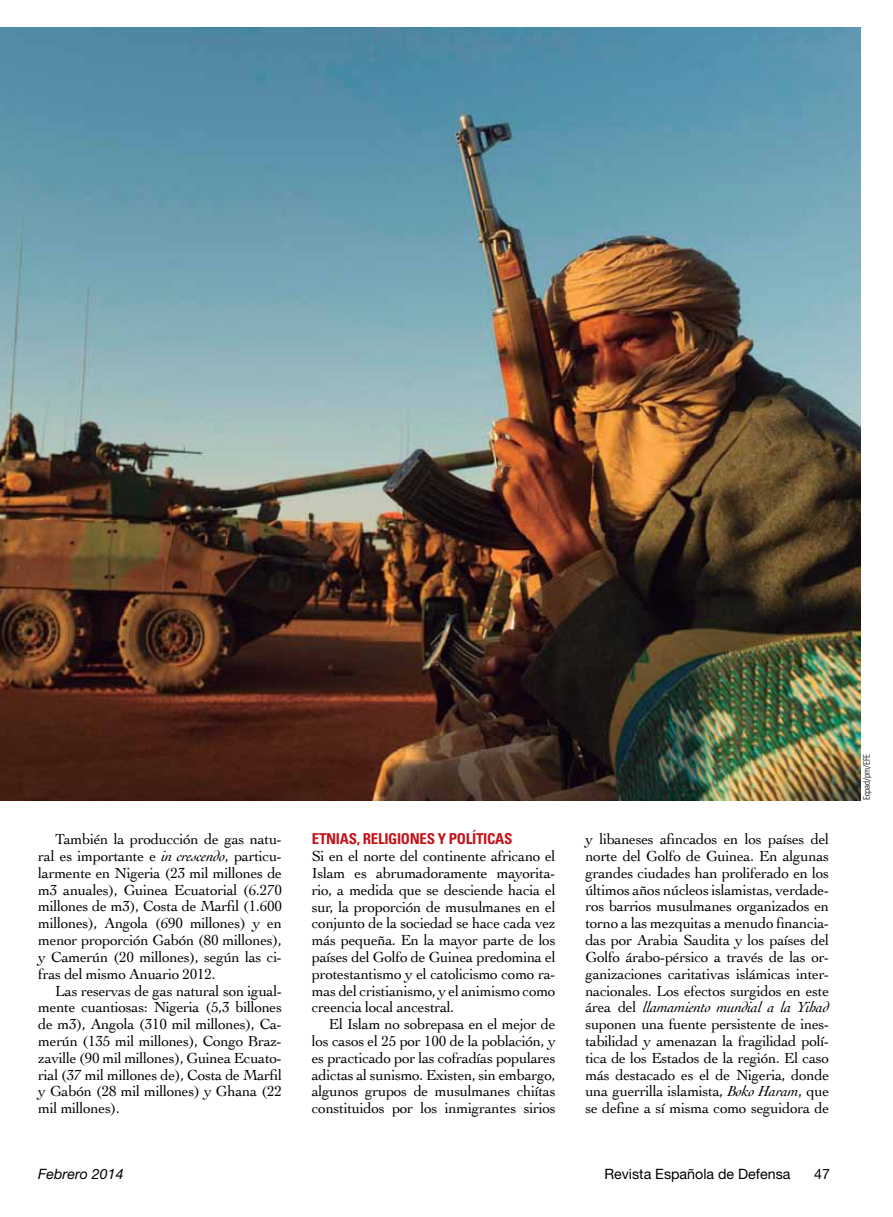
<style>
.page{position:relative;width:893px;height:1217px;background:#fff}
.page>*{position:absolute;margin:0;border:0;box-sizing:border-box;transform-origin:0 0}
.t1{font:15.3px/16.8px "Cochin";letter-spacing:-.02em;color:#000;text-align:justify}
.t2{font:700 condensed 15px "Univers";letter-spacing:-.02em;color:#c4141b}
.t3{font:14.25px "Helvetica Neue";color:#000}
.t4{font:italic 14.25px "Helvetica Neue";color:#000}
.t5{font:300 condensed 9px "Univers";letter-spacing:-.005em;color:#000}
.s1{font-style:italic}
</style>
<div class="page">
<img style="left:0;top:28px;width:861px;height:772px">
<p class="t1" style="left:38px;top:830px;width:245px;text-indent:17px">También la producción de gas natu&shy;ral es importante e <span class="s1">in crescendo</span>, particu&shy;larmente en Nigeria (23 mil millones de m3 anuales), Guinea Ecuatorial (6.270 millones de m3), Costa de Marfil (1.600 millones), Angola (690 millones) y en menor proporción Gabón (80 millones), y Camerún (20 millones), según las ci&shy;fras del mismo Anuario 2012.</p>
<p class="t1" style="left:38px;top:981px;width:245px;text-indent:17px">Las reservas de gas natural son igual&shy;mente cuantiosas: Nigeria (5,3 billones de m3), Angola (310 mil millones), Ca&shy;merún (135 mil millones), Congo Braz&shy;zaville (90 mil millones), Guinea Ecuato&shy;rial (37 mil millones de), Costa de Marfil y Gabón (28 mil millones) y Ghana (22 mil millones).</p>
<p class="t2" style="left:312px;top:829px;width:202px">ETNIAS, RELIGIONES Y POLÍTICAS</p>
<p class="t1" style="left:312px;top:846px;width:245px">Si en el norte del continente africano el Islam es abrumadoramente mayorita&shy;rio, a medida que se desciende hacia el sur, la proporción de musulmanes en el conjunto de la sociedad se hace cada vez más pequeña. En la mayor parte de los países del Golfo de Guinea predomina el protestantismo y el catolicismo como ra&shy;mas del cristianismo, y el animismo como creencia local ancestral.</p>
<p class="t1" style="left:312px;top:1014px;width:245px;text-indent:17px">El Islam no sobrepasa en el mejor de los casos el 25 por 100 de la población, y es practicado por las cofradías populares adictas al sunismo. Existen, sin embargo, algunos grupos de musulmanes chiítas constituidos por los inmigrantes sirios</p>
<p class="t1" style="left:585px;top:830px;width:245px">y libaneses afincados en los países del norte del Golfo de Guinea. En algunas grandes ciudades han proliferado en los últimos años núcleos islamistas, verdade&shy;ros barrios musulmanes organizados en torno a las mezquitas a menudo financia&shy;das por Arabia Saudita y los países del Golfo árabo-pérsico a través de las or&shy;ganizaciones caritativas islámicas inter&shy;nacionales. Los efectos surgidos en este área del <span class="s1">llamamiento mundial a la Yihad </span>suponen una fuente persistente de ines&shy;tabilidad y amenazan la fragilidad polí&shy;tica de los Estados de la región. El caso más destacado es el de Nigeria, donde una guerrilla islamista, <span class="s1">Boko Haram</span>, que se define a sí misma como seguidora de</p>
<p class="t4" style="left:38px;top:1164px;width:87px">Febrero 2014</p>
<p class="t3" style="left:604px;top:1164px;width:188px">Revista Española de Defensa</p>
<p class="t3" style="left:814px;top:1164px;width:17px">47</p>
<p class="t5" style="left:861px;top:800px;width:48px;rotate:-90deg">Ecpad/pm/EFE</p>
</div>
